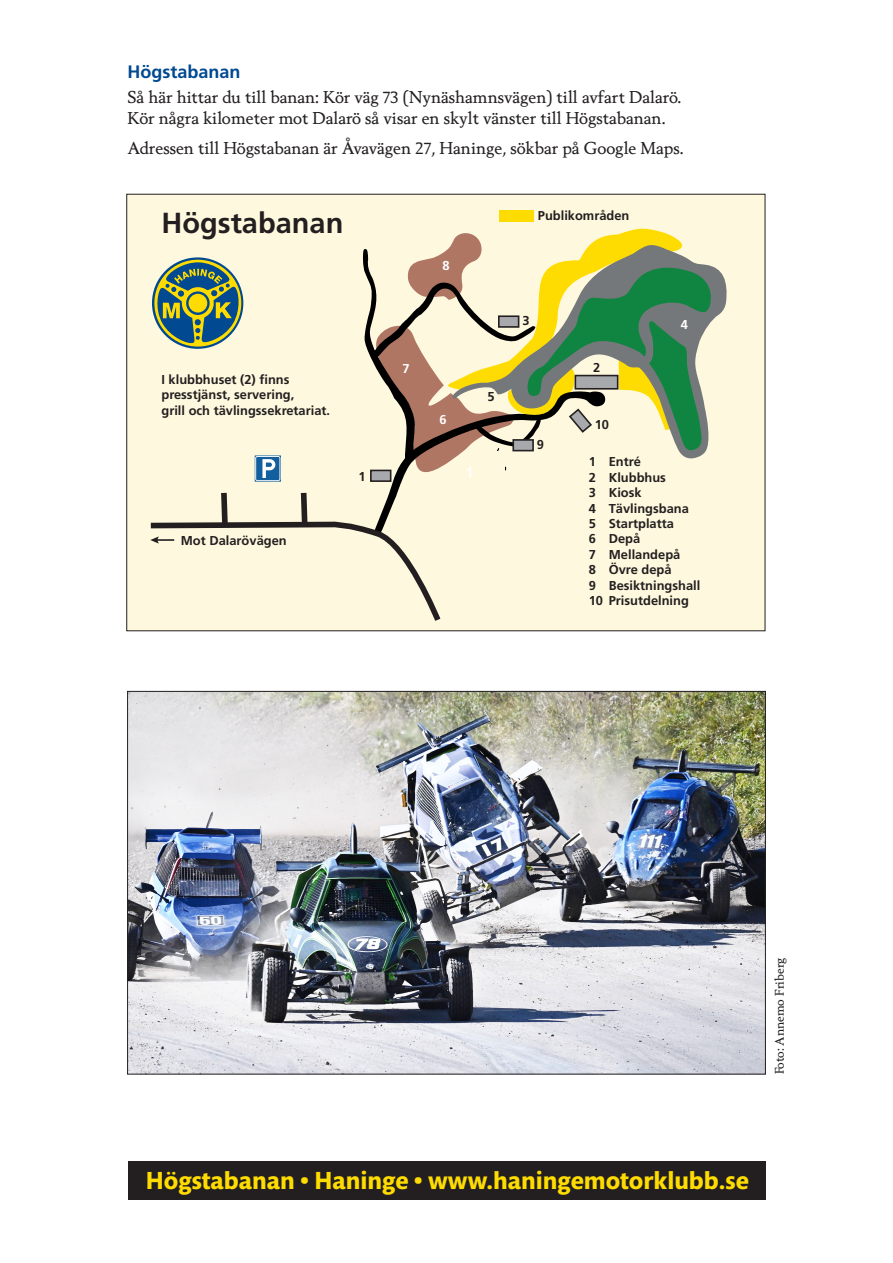
<style>
.page{position:relative;width:893px;height:1263px;background:#fff}
.page>*{position:absolute;margin:0;border:0;box-sizing:border-box;transform-origin:0 0}
.t1{font:700 28.95px "Frutiger";color:#231f20}
.t2{font:700 25.2px "Mundo Sans";color:#ffdc01}
.Mellis{font:700 18px "Frutiger";color:#014990}
.Bröd{font:16.5px/21px "Berling Nova Text";color:#231f20}
.t3{font:700 12.9px/15.5px "Frutiger";color:#231f20}
.t4{font:700 12.9px "Frutiger";color:#fff}
.Bröd-2{font:12px "Berling Nova Text";color:#231f20}
</style>
<div class="page">
<div style="left:128px;top:1161px;width:638px;height:38px;background:#231f20"></div>
<div style="left:127px;top:194px;width:638px;height:437px;background:#fef9de"></div>
<div style="left:499px;top:211px;width:35px;height:11px;background:#ffdc01"></div>
<svg style="left:150px;top:228px;width:572px;height:393px"></svg>
<img style="left:129px;top:693px;width:635px;height:379px">
<p class="Mellis" style="left:128px;top:61px;width:115px">Högstabanan</p>
<p class="Bröd" style="left:128px;top:86px;width:555px">Så här hittar du till banan: Kör väg 73 (Nynäshamnsvägen) till avfart Dalarö.<br>Kör några kilometer mot Dalarö så visar en skylt vänster till Högstabanan.</p>
<p class="Bröd" style="left:128px;top:137px;width:558px">Adressen till Högstabanan är Åvavägen 27, Haninge, sökbar på Google Maps.</p>
<p class="t1" style="left:161px;top:206px;width:183px">Högstabanan</p>
<p class="t3" style="left:161px;top:371px;width:170px">I klubbhuset (2) finns presstjänst, servering,<br>grill och tävlingssekretariat.</p>
<p class="t3" style="left:181px;top:532px;width:107px">Mot Dalarövägen</p>
<p class="t3" style="left:359px;top:468px;width:9px">1</p>
<p class="t4" style="left:443px;top:258px;width:9px">8</p>
<p class="t4" style="left:402px;top:361px;width:9px">7</p>
<p class="t4" style="left:439px;top:412px;width:9px">6</p>
<p class="t3" style="left:538px;top:208px;width:93px">Publikområden</p>
<p class="t3" style="left:488px;top:389px;width:9px">5</p>
<p class="t3" style="left:522px;top:313px;width:9px">3</p>
<p class="t3" style="left:537px;top:437px;width:9px">9</p>
<p class="t3" style="left:593px;top:360px;width:9px">2</p>
<p class="t3" style="left:595px;top:416px;width:16px">10</p>
<p class="t4" style="left:681px;top:316px;width:9px">4</p>
<p class="t3" style="left:589px;top:454px;width:113px">1 Entré<br>2 Klubbhus<br>3 Kiosk<br>4 Tävlingsbana<br>5 Startplatta<br>6 Depå<br>7 Mellandepå<br>8 Övre depå<br>9 Besiktningshall<br>10 Prisutdelning</p>
<p class="Bröd-2" style="left:772px;top:1074px;width:118px;rotate:-90deg">Foto: Annemo Friberg</p>
<p class="t2" style="left:146px;top:1166px;width:604px">Högstabanan • Haninge • www.haningemotorklubb.se</p>
</div>
